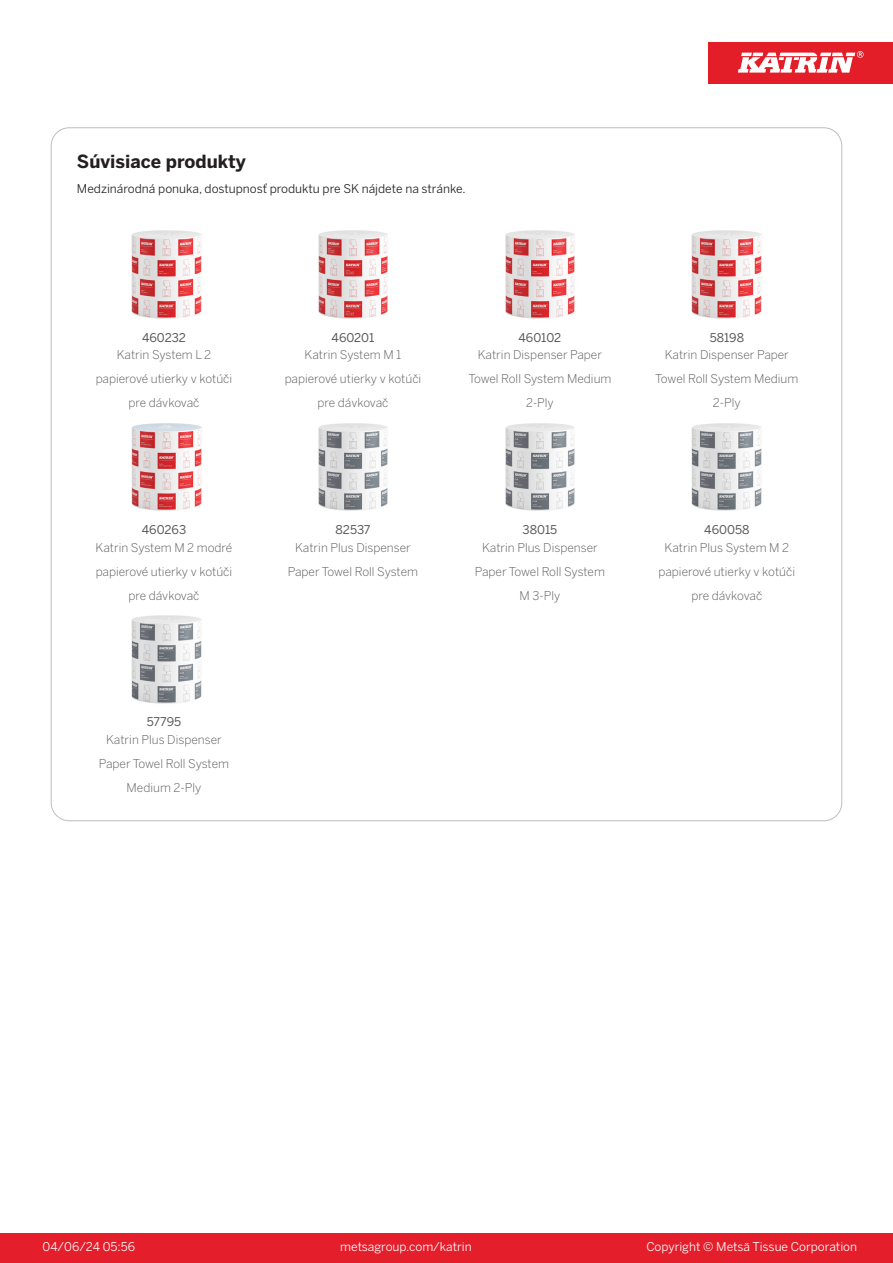
<style>
.page{position:relative;width:893px;height:1263px;background:#fff}
.page>*{position:absolute;margin:0;border:0;box-sizing:border-box;transform-origin:0 0}
.T_TableHeader{font:700 18px "Benton Sans";color:#231f20}
.T_RelatedName{font:300 12px/24px "Benton Sans";color:#57585a;text-align:center}
.t1{font:12px "Benton Sans";color:#fff}
.T_TableBody{font:12px "Benton Sans";color:#231f20}
.T_RelatedCode{font:12px "Benton Sans";color:#57585a}
</style>
<div class="page">
<div style="left:0;top:1233px;width:893px;height:30px;background:#e41e2b"></div>
<div style="left:708px;top:43px;width:185px;height:41px;background:#e31e28"></div>
<svg style="left:738px;top:51px;width:126px;height:22px"></svg>
<img style="left:131px;top:230px;width:71px;height:89px">
<img style="left:318px;top:230px;width:70px;height:89px">
<img style="left:505px;top:230px;width:70px;height:89px">
<img style="left:691px;top:230px;width:71px;height:89px">
<img style="left:131px;top:423px;width:71px;height:88px">
<img style="left:318px;top:423px;width:70px;height:88px">
<img style="left:505px;top:423px;width:70px;height:88px">
<img style="left:691px;top:423px;width:71px;height:88px">
<img style="left:131px;top:615px;width:71px;height:89px">
<p class="T_TableHeader" style="left:77px;top:150px;width:171px">Súvisiace produkty</p>
<p class="T_TableBody" style="left:77px;top:181px;width:390px">Medzinárodná ponuka, dostupnosť produktu pre SK nájdete na stránke.</p>
<p class="T_RelatedCode" style="left:142px;top:330px;width:46px">460232</p>
<p class="T_RelatedCode" style="left:332px;top:330px;width:44px">460201</p>
<p class="T_RelatedCode" style="left:518px;top:330px;width:44px">460102</p>
<p class="T_RelatedCode" style="left:710px;top:330px;width:36px">58198</p>
<p class="T_RelatedName" style="left:96px;top:343px;width:138px">Katrin System L 2 papierové utierky v kotúči pre dávkovač</p>
<p class="T_RelatedName" style="left:285px;top:343px;width:138px">Katrin System M 1 papierové utierky v kotúči pre dávkovač</p>
<p class="T_RelatedName" style="left:468px;top:343px;width:145px">Katrin Dispenser Paper<br>Towel Roll System Medium<br>2-Ply</p>
<p class="T_RelatedName" style="left:655px;top:343px;width:145px">Katrin Dispenser Paper<br>Towel Roll System Medium<br>2-Ply</p>
<p class="T_RelatedCode" style="left:142px;top:522px;width:46px">460263</p>
<p class="T_RelatedCode" style="left:336px;top:522px;width:36px">82537</p>
<p class="T_RelatedCode" style="left:523px;top:522px;width:36px">38015</p>
<p class="T_RelatedCode" style="left:704px;top:522px;width:47px">460058</p>
<p class="T_RelatedName" style="left:96px;top:535px;width:138px">Katrin System M 2 modré papierové utierky v kotúči pre dávkovač</p>
<p class="T_RelatedName" style="left:288px;top:535px;width:132px">Katrin Plus Dispenser<br>Paper Towel Roll System</p>
<p class="T_RelatedName" style="left:475px;top:535px;width:132px">Katrin Plus Dispenser<br>Paper Towel Roll System<br>M 3-Ply</p>
<p class="T_RelatedName" style="left:658px;top:535px;width:138px">Katrin Plus System M 2 papierové utierky v kotúči pre dávkovač</p>
<p class="T_RelatedCode" style="left:147px;top:714px;width:36px">57795</p>
<p class="T_RelatedName" style="left:99px;top:728px;width:132px">Katrin Plus Dispenser<br>Paper Towel Roll System<br>Medium 2-Ply</p>
<p class="t1" style="left:43px;top:1239px;width:94px">04/06/24 05:56</p>
<p class="t1" style="left:340px;top:1239px;width:133px">metsagroup.com/katrin</p>
<p class="t1" style="left:646px;top:1239px;width:212px">Copyright © Metsä Tissue Corporation</p>
</div>
